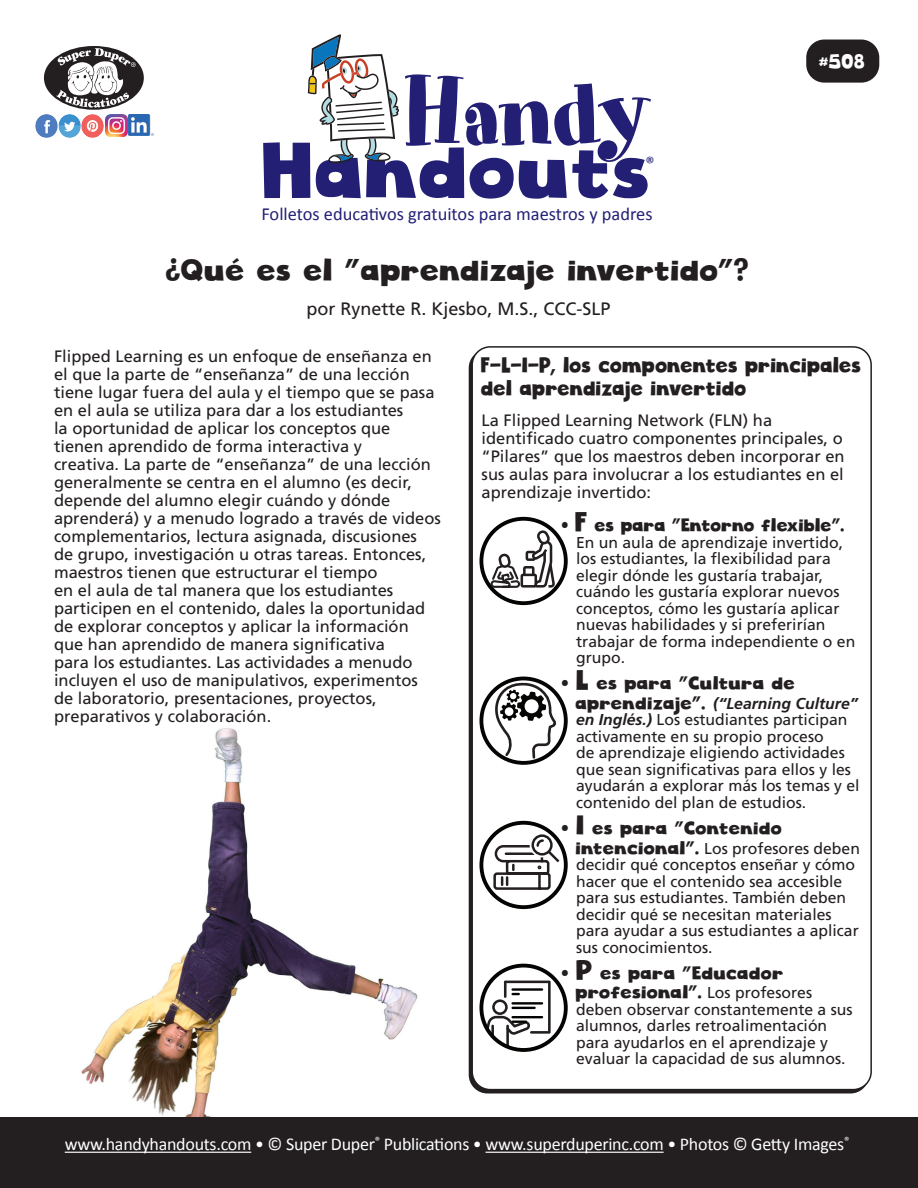
<style>
.page{position:relative;width:918px;height:1188px;background:#fff}
.page>*{position:absolute;margin:0;border:0;box-sizing:border-box;transform-origin:0 0}
.t1{font:93.75px "Art Department JNL";letter-spacing:-.03em;color:#231f75}
.t2{font:76.8px "Cloudy Witha Chanceof Love";color:#231f75}
.HH_Title{font:30px "Cloudy Witha Chanceof Love";color:#231f20}
.HH_TEXT{font:21px/22.5px "Cloudy Witha Chanceof Love";letter-spacing:-.01em;color:#231f20;scale:.92 1}
.t3{font:19.5px "Cloudy Witha Chanceof Love";color:#fff}
.t4{font:18.45px "Calibri";color:#231f75}
.t5{font:18px "Calibri";letter-spacing:-.015em;color:#fff}
.HH_TEXT-2{font:18px/19.5px "Cloudy Witha Chanceof Love";color:#231f20}
.HH_Author{font:18px "Frutiger LT Std";color:#231f20}
.HH_TEXT-3{font:18px "Cloudy Witha Chanceof Love";color:#231f20;scale:.96 1}
.t6{font:18px "Calibri";color:#231f75}
.HH_TEXT-4{font:16.5px/18px "Frutiger";color:#231f20}
.HH_TEXT-5{font:15.75px/16.5px "Frutiger";color:#231f20}
.s1{font-size:27px}
.s2{font-family:"Cloudy Witha Chanceof Love";font-size:18px}
.s3{font-weight:700;font-style:italic}
.s4{font-family:"Frutiger";font-size:15.75px}
</style>
<div class="page">
<img style="left:50px;top:728px;width:399px;height:390px">
<div style="left:471px;top:346px;width:401px;height:744px;border:2px solid #231f20;border-radius:18px"></div>
<div style="left:806px;top:40px;width:73px;height:43px;background:#231f20;border-radius:18px"></div>
<div style="left:0;top:1118px;width:918px;height:70px;background:#231f20"></div>
<div style="left:44px;top:46px;width:100px;height:64px;background:#231f20;border-radius:50%"></div>
<svg style="left:56px;top:48px;width:80px;height:60px"></svg>
<img style="left:36px;top:115px;width:68px;height:22px">
<img style="left:106px;top:115px;width:21px;height:21px">
<hr style="left:65px;top:1152px;width:186px;height:1px;background:#fff">
<hr style="left:486px;top:1152px;width:178px;height:1px;background:#fff">
<img style="left:129px;top:115px;width:24px;height:21px">
<svg style="left:308px;top:34px;width:91px;height:129px"></svg>
<div style="left:479px;top:517px;width:89px;height:88px;border:4px solid #040503;border-radius:50%"></div>
<svg style="left:489px;top:530px;width:66px;height:59px"></svg>
<div style="left:479px;top:677px;width:89px;height:88px;border:4px solid #040503;border-radius:50%"></div>
<div style="left:479px;top:821px;width:89px;height:88px;border:4px solid #040503;border-radius:50%"></div>
<div style="left:479px;top:964px;width:89px;height:88px;border:4px solid #040503;border-radius:50%"></div>
<svg style="left:486px;top:680px;width:76px;height:367px"></svg>
<p class="t1" style="left:402px;top:57px;width:252px">Handy</p>
<p class="t2" style="left:264px;top:123px;width:391px">Handouts</p>
<p class="t6" style="left:646px;top:150px;width:11px">®</p>
<p class="t4" style="left:261px;top:201px;width:393px">Folletos educativos gratuitos para maestros y padres</p>
<p class="HH_Title" style="left:167px;top:251px;width:585px">¿Qué es el “aprendizaje invertido”?</p>
<p class="HH_Author" style="left:307px;top:298px;width:306px">por Rynette R. Kjesbo, M.S., CCC-SLP</p>
<p class="t3" style="left:820px;top:49px;width:47px">#508</p>
<p class="HH_TEXT-4" style="left:54px;top:347px;width:388px">Flipped Learning es un enfoque de enseñanza en el que la parte de “enseñanza” de una lección tiene lugar fuera del aula y el tiempo que se pasa en el aula se utiliza para dar a los estudiantes<br>la oportunidad de aplicar los conceptos que tienen aprendido de forma interactiva y<br>creativa. La parte de “enseñanza” de una lección generalmente se centra en el alumno (es decir, depende del alumno elegir cuándo y dónde aprenderá) y a menudo logrado a través de videos complementarios, lectura asignada, discusiones<br>de grupo, investigación u otras tareas. Entonces, maestros tienen que estructurar el tiempo<br>en el aula de tal manera que los estudiantes participen en el contenido, dales la oportunidad de explorar conceptos y aplicar la información que han aprendido de manera significativa<br>para los estudiantes. Las actividades a menudo incluyen el uso de manipulativos, experimentos de laboratorio, presentaciones, proyectos, preparativos y colaboración.</p>
<p class="HH_TEXT" style="left:482px;top:354px;width:415px">F-L-I-P, los componentes principales del aprendizaje invertido</p>
<p class="HH_TEXT-4" style="left:482px;top:411px;width:365px">La Flipped Learning Network (FLN) ha identificado cuatro componentes principales, o “Pilares” que los maestros deben incorporar en sus aulas para involucrar a los estudiantes en el aprendizaje invertido:</p>
<p class="HH_TEXT-3" style="left:563px;top:514px;width:296px">• <span class="s1">F</span> es para “Entorno flexible”.</p>
<p class="HH_TEXT-5" style="left:576px;top:534px;width:281px">En un aula de aprendizaje invertido, los estudiantes, la flexibilidad para elegir dónde les gustaría trabajar, cuándo les gustaría explorar nuevos conceptos, cómo les gustaría aplicar nuevas habilidades y si preferirían trabajar de forma independiente o en grupo.</p>
<p class="HH_TEXT-2" style="left:563px;top:674px;width:235px">• <span class="s1">L</span> es para “Cultura de</p>
<p class="HH_TEXT-5" style="left:576px;top:695px;width:285px"><span class="s2">aprendizaje”.</span> <span class="s3">(“Learning Culture” en Inglés.)</span> Los estudiantes participan activamente en su propio proceso<br>de aprendizaje eligiendo actividades que sean significativas para ellos y les ayudarán a explorar más los temas y el contenido del plan de estudios.</p>
<p class="HH_TEXT-2" style="left:563px;top:819px;width:222px">• <span class="s1">I</span> es para “Contenido</p>
<p class="HH_TEXT-5" style="left:576px;top:840px;width:285px"><span class="s2">intencional”.</span> Los profesores deben decidir qué conceptos enseñar y cómo hacer que el contenido sea accesible para sus estudiantes. También deben decidir qué se necesitan materiales para ayudar a sus estudiantes a aplicar sus conocimientos.</p>
<p class="HH_TEXT-2" style="left:576px;top:963px;width:238px;text-indent:-14px">• <span class="s1">P</span> es para “Educador profesional”. <span class="s4">Los profesores</span></p>
<p class="HH_TEXT-5" style="left:576px;top:1001px;width:278px">deben observar constantemente a sus alumnos, darles retroalimentación para ayudarlos en el aprendizaje y evaluar la capacidad de sus alumnos.</p>
<p class="t5" style="left:65px;top:1132px;width:786px">www.handyhandouts.com • © Super Duper<sup>®</sup> Publications • www.superduperinc.com • Photos © Getty Images<sup>®</sup></p>
</div>
